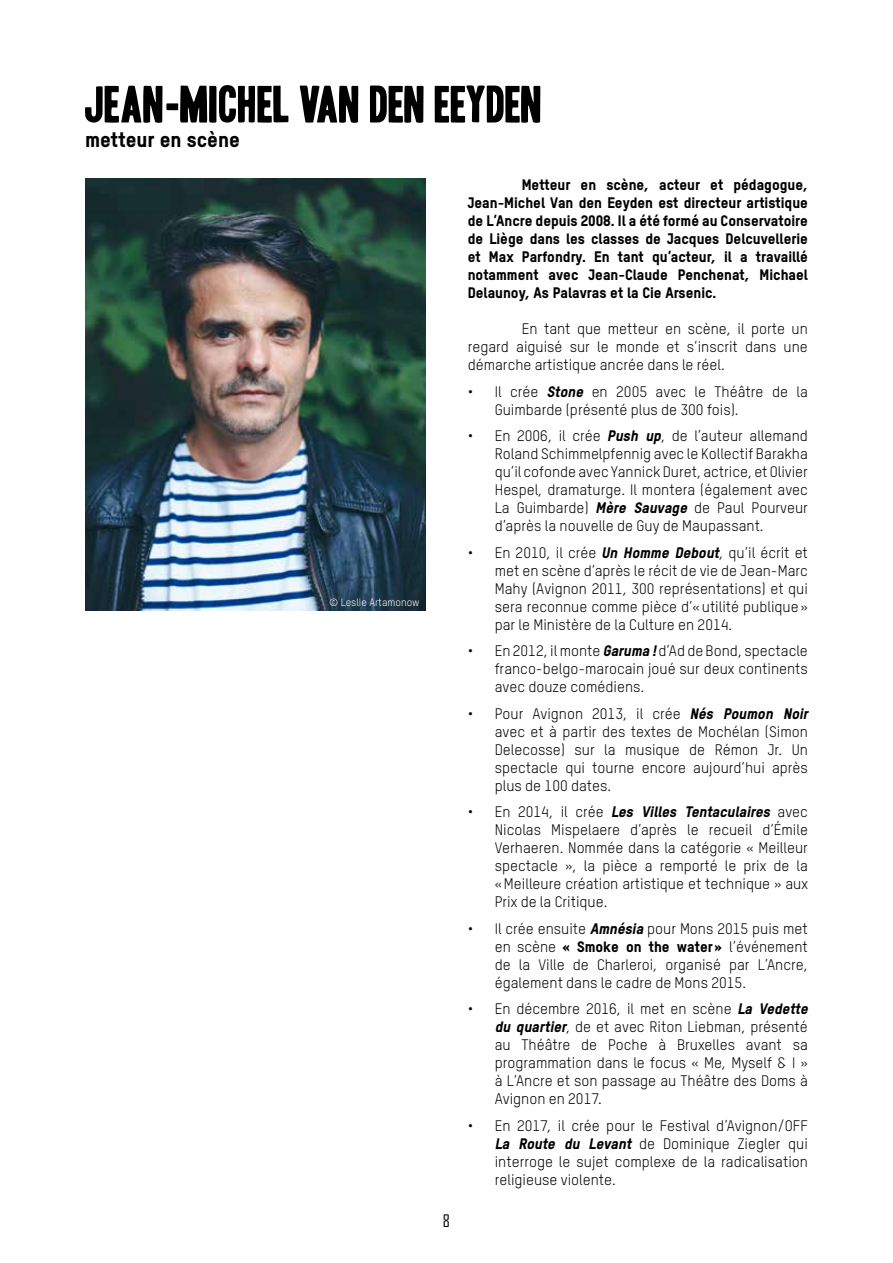
<style>
.page{position:relative;width:893px;height:1263px;background:#fff}
.page>*{position:absolute;margin:0;border:0;box-sizing:border-box;transform-origin:0 0}
.t1{font:800 21px "TSTAR";color:#000}
.t2{font:16.5px "Agency FB";color:#000}
.t3{font:15px/18px "TSTAR";color:#000;text-align:justify}
.t4{font:800 15px/18px "TSTAR";color:#000;text-align:justify}
.t5{font:10.5px "TSTAR";color:#fff}
.s1{font-weight:800;font-style:italic}
.s2{font-weight:800}
</style>
<div class="page">
<img style="left:85px;top:179px;width:340px;height:432px">
<svg style="left:85px;top:85px;width:455px;height:38px"></svg>
<h1 class="t1" style="left:85px;top:127px;width:156px">metteur en scène</h1>
<p class="t5" style="left:329px;top:596px;width:92px">© Leslie Artamonow</p>
<p class="t2" style="left:443px;top:1210px;width:9px">8</p>
<p class="t4" style="left:468px;top:176px;width:342px;text-indent:54px">Metteur en scène, acteur et pédagogue, Jean-Michel Van den Eeyden est directeur artistique de L’Ancre depuis 2008. Il a été formé au Conservatoire de Liège dans les classes de Jacques Delcuvellerie et Max Parfondry. En tant qu’acteur, il a travaillé notamment avec Jean-Claude Penchenat, Michael Delaunoy, As Palavras et la Cie Arsenic.</p>
<p class="t3" style="left:468px;top:320px;width:342px;text-indent:54px">En tant que metteur en scène, il porte un regard aiguisé sur le monde et s’inscrit dans une démarche artistique ancrée dans le réel.</p>
<p class="t3" style="left:495px;top:382px;width:315px;text-indent:-27px">• Il crée <span class="s1">Stone</span> en 2005 avec le Théâtre de la<br>Guimbarde (présenté plus de 300 fois).</p>
<p class="t3" style="left:495px;top:427px;width:315px;text-indent:-27px">• En 2006, il crée <span class="s1">Push up</span>, de l’auteur allemand Roland Schimmelpfennig avec le Kollectif Barakha qu’il cofonde avec Yannick Duret, actrice, et Olivier Hespel, dramaturge. Il montera (également avec La Guimbarde) <span class="s1">Mère Sauvage</span> de Paul Pourveur d’après la nouvelle de Guy de Maupassant.</p>
<p class="t3" style="left:495px;top:543px;width:315px;text-indent:-27px">• En 2010, il crée <span class="s1">Un Homme Debout</span>, qu’il écrit et met en scène d’après le récit de vie de Jean-Marc Mahy (Avignon 2011, 300 représentations) et qui sera reconnue comme pièce d’«utilité publique» par le Ministère de la Culture en 2014.</p>
<p class="t3" style="left:495px;top:642px;width:315px;text-indent:-27px">• En 2012, il monte <span class="s1">Garuma !</span>d’Ad de Bond, spectacle franco-belgo-marocain joué sur deux continents avec douze comédiens.</p>
<p class="t3" style="left:495px;top:704px;width:318px;text-align:left;text-indent:-27px">• Pour Avignon 2013, il crée <span class="s1">Nés Poumon Noir </span>avec et à partir des textes de Mochélan (Simon Delecosse) sur la musique de Rémon Jr. Un spectacle qui tourne encore aujourd’hui après plus de 100 dates.</p>
<p class="t3" style="left:495px;top:803px;width:315px;text-indent:-27px">• E n 2 0 1 4 , i l c r é e <span class="s1">Les Villes Tentaculaires</span> a v e c Nicolas Mispelaere d’après le recueil d’Émile Verhaeren. Nommée dans la catégorie « Meilleur spectacle », la pièce a remporté le prix de la «Meilleure création artistique et technique » aux Prix de la Critique.</p>
<p class="t3" style="left:495px;top:919px;width:315px;text-indent:-27px">• Il crée ensuite <span class="s1">Amnésia</span> pour Mons 2015 puis met en scène <span class="s2">« Smoke on the water »</span> l’événement de la Ville de Charleroi, organisé par L’Ancre, également dans le cadre de Mons 2015.</p>
<p class="t3" style="left:495px;top:1000px;width:318px;text-align:left;text-indent:-27px">• En décembre 2016, il met en scène <span class="s1">La Vedette du quartier</span>, de et avec Riton Liebman, présenté au Théâtre de Poche à Bruxelles avant sa programmation dans le focus « Me, Myself &amp; I » à L’Ancre et son passage au Théâtre des Doms à Avignon en 2017.</p>
<p class="t3" style="left:495px;top:1116px;width:315px;text-indent:-27px">• En 2017, il crée pour le Festival d’Avignon/OFF <span class="s1">La Route du Levant</span> de Dominique Ziegler qui interroge le sujet complexe de la radicalisation religieuse violente.</p>
</div>
